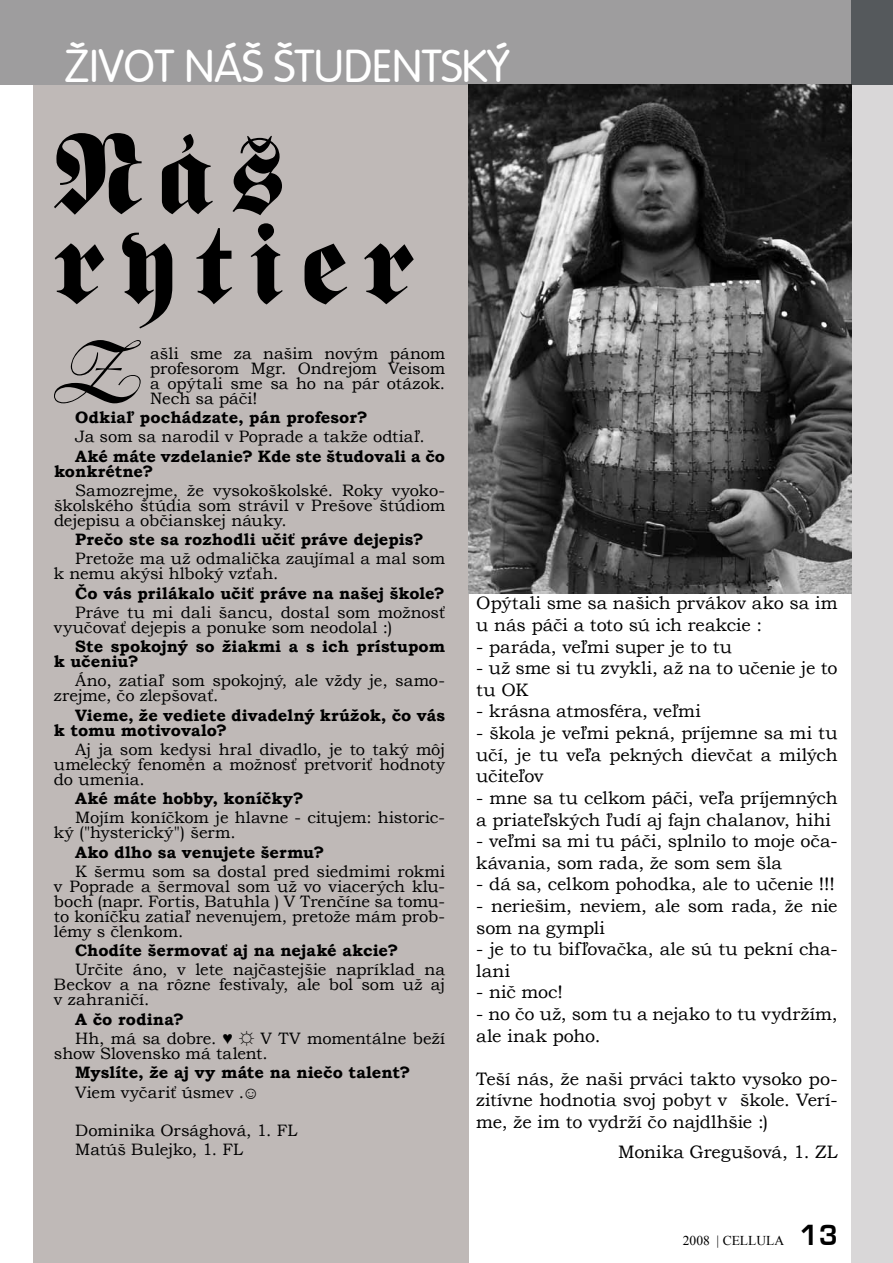
<style>
.page{position:relative;width:893px;height:1263px;background:#fff}
.page>*{position:absolute;margin:0;border:0;box-sizing:border-box;transform-origin:0 0}
.t1{font:111px/90px "Frankenstein CE";letter-spacing:.15em;color:#000}
.t2{font:italic 85.5px "Kastler CE Bold";color:#000}
.t3{font:45px "Vogue CE";color:#fff}
.t4{font:18px/21.6px "Bookman Old Style";letter-spacing:-.005em;color:#000}
.t5{font:16.5px/15px "Bookman Old Style";letter-spacing:-.005em;color:#000}
.t6{font:700 16.5px/15px "Bookman Old Style";letter-spacing:.005em;color:#000}
.t7{font:13.5px "Times New Roman";color:#000}
.s1{font-family:"Euromode CE Bold";font-size:27px}
</style>
<div class="page">
<div style="left:851px;top:85px;width:42px;height:1178px;background:#d9d7d8"></div>
<div style="left:0;top:0;width:851px;height:85px;background:#9e9d9e"></div>
<div style="left:851px;top:0;width:42px;height:85px;background:#55595c"></div>
<div style="left:33px;top:85px;width:435px;height:1178px;background:#bfb9b7"></div>
<img style="left:468px;top:85px;width:383px;height:509px">
<h3 class="t3" style="left:65px;top:40px;width:446px">ŽIVOT NÁŠ ŠTUDENTSKÝ</h3>
<h1 class="t1" style="left:54px;top:130px;width:360px">Náš rytier</h1>
<h2 class="t2" style="left:50px;top:321px;width:93px">Z</h2>
<p class="t5" style="left:150px;top:346px;width:296px;text-align:justify">ašli sme za našim novým pánom profesorom Mgr. Ondrejom Veisom a opýtali sme sa ho na pár otázok.<br>Nech sa páči!</p>
<p class="t6" style="left:75px;top:410px;width:294px">Odkiaľ pochádzate, pán profesor?</p>
<p class="t5" style="left:75px;top:429px;width:351px">Ja som sa narodil v Poprade a takže odtiaľ.</p>
<p class="t6" style="left:54px;top:448px;width:393px;text-indent:21px">Aké máte vzdelanie? Kde ste študovali a čo konkrétne?</p>
<p class="t5" style="left:54px;top:483px;width:393px;text-align:justify;text-indent:21px">Samozrejme, že vysokoškolské. Roky vyoko&shy;školského štúdia som strávil v Prešove štúdiom dejepisu a občianskej náuky.</p>
<p class="t6" style="left:75px;top:532px;width:350px">Prečo ste sa rozhodli učiť práve dejepis?</p>
<p class="t5" style="left:54px;top:551px;width:393px;text-indent:21px">Pretože ma už odmalička zaujímal a mal som k nemu akýsi hlboký vzťah.</p>
<p class="t6" style="left:75px;top:585px;width:371px">Čo vás prilákalo učiť práve na našej škole?</p>
<p class="t5" style="left:54px;top:605px;width:393px;text-indent:21px">Práve tu mi dali šancu, dostal som možnosť vyučovať dejepis a ponuke som neodolal :)</p>
<p class="t6" style="left:54px;top:639px;width:393px;text-indent:21px">Ste spokojný so žiakmi a s ich prístupom k učeniu?</p>
<p class="t5" style="left:54px;top:673px;width:393px;text-indent:21px">Áno, zatiaľ som spokojný, ale vždy je, samo&shy;zrejme, čo zlepšovať.</p>
<p class="t6" style="left:54px;top:707px;width:393px;text-indent:21px">Vieme, že vediete divadelný krúžok, čo vás k tomu motivovalo?</p>
<p class="t5" style="left:54px;top:742px;width:393px;text-align:justify;text-indent:21px">Aj ja som kedysi hral divadlo, je to taký môj umelecký fenomén a možnosť pretvoriť hodnoty do umenia.</p>
<p class="t6" style="left:75px;top:791px;width:230px">Aké máte hobby, koníčky?</p>
<p class="t5" style="left:54px;top:810px;width:393px;text-indent:21px">Mojím koníčkom je hlavne - citujem: historic&shy;ký ("hysterický") šerm.</p>
<p class="t6" style="left:75px;top:844px;width:250px">Ako dlho sa venujete šermu?</p>
<p class="t5" style="left:54px;top:864px;width:393px;text-align:justify;text-indent:21px">K šermu som sa dostal pred siedmimi rokmi v Poprade a šermoval som už vo viacerých klu&shy;boch (napr. Fortis, Batuhla ) V Trenčíne sa tomu&shy;to koníčku zatiaľ nevenujem, pretože mám prob&shy;lémy s členkom.</p>
<p class="t6" style="left:75px;top:943px;width:325px">Chodíte šermovať aj na nejaké akcie?</p>
<p class="t5" style="left:54px;top:962px;width:393px;text-align:justify;text-indent:21px">Určite áno, v lete najčastejšie napríklad na Beckov a na rôzne festivaly, ale bol som už aj v zahraničí.</p>
<p class="t6" style="left:75px;top:1011px;width:110px">A čo rodina?</p>
<p class="t5" style="left:54px;top:1031px;width:393px;text-indent:21px">Hh, má sa dobre. ♥ ☼ V TV momentálne beží show Slovensko má talent.</p>
<p class="t6" style="left:75px;top:1065px;width:337px">Myslíte, že aj vy máte na niečo talent?</p>
<p class="t5" style="left:75px;top:1084px;width:185px">Viem vyčariť úsmev .☺</p>
<p class="t5" style="left:75px;top:1121px;width:224px;line-height:19.2px">Dominika Orsághová, 1. FL<br>Matúš Bulejko, 1. FL</p>
<p class="t4" style="left:476px;top:593px;width:363px">Opýtali sme sa našich prvákov ako sa im u nás páči a toto sú ich reakcie :</p>
<p class="t4" style="left:476px;top:636px;width:257px">- paráda, veľmi super je to tu</p>
<p class="t4" style="left:476px;top:657px;width:363px">- už sme si tu zvykli, až na to učenie je to tu OK</p>
<p class="t4" style="left:476px;top:701px;width:226px">- krásna atmosféra, veľmi</p>
<p class="t4" style="left:476px;top:722px;width:363px;text-align:justify">- škola je veľmi pekná, príjemne sa mi tu učí, je tu veľa pekných dievčat a milých učiteľov</p>
<p class="t4" style="left:476px;top:787px;width:363px">- mne sa tu celkom páči, veľa príjemných a priateľských ľudí aj fajn chalanov, hihi</p>
<p class="t4" style="left:476px;top:830px;width:363px">- veľmi sa mi tu páči, splnilo to moje oča&shy;kávania, som rada, že som sem šla</p>
<p class="t4" style="left:476px;top:873px;width:360px">- dá sa, celkom pohodka, ale to učenie !!!</p>
<p class="t4" style="left:476px;top:895px;width:363px">- neriešim, neviem, ale som rada, že nie som na gympli</p>
<p class="t4" style="left:476px;top:938px;width:363px">- je to tu bifľovačka, ale sú tu pekní cha&shy;lani</p>
<p class="t4" style="left:476px;top:981px;width:88px">- nič moc!</p>
<p class="t4" style="left:476px;top:1003px;width:363px">- no čo už, som tu a nejako to tu vydržím, ale inak poho.</p>
<p class="t4" style="left:476px;top:1068px;width:363px;text-align:justify">Teší nás, že naši prváci takto vysoko po&shy;zitívne hodnotia svoj pobyt v škole. Verí&shy;me, že im to vydrží čo najdlhšie :)</p>
<p class="t4" style="left:618px;top:1141px;width:221px">Monika Gregušová, 1. ZL</p>
<p class="t7" style="left:683px;top:1232px;width:156px">2008 | CELLULA <span class="s1">13</span></p>
</div>
